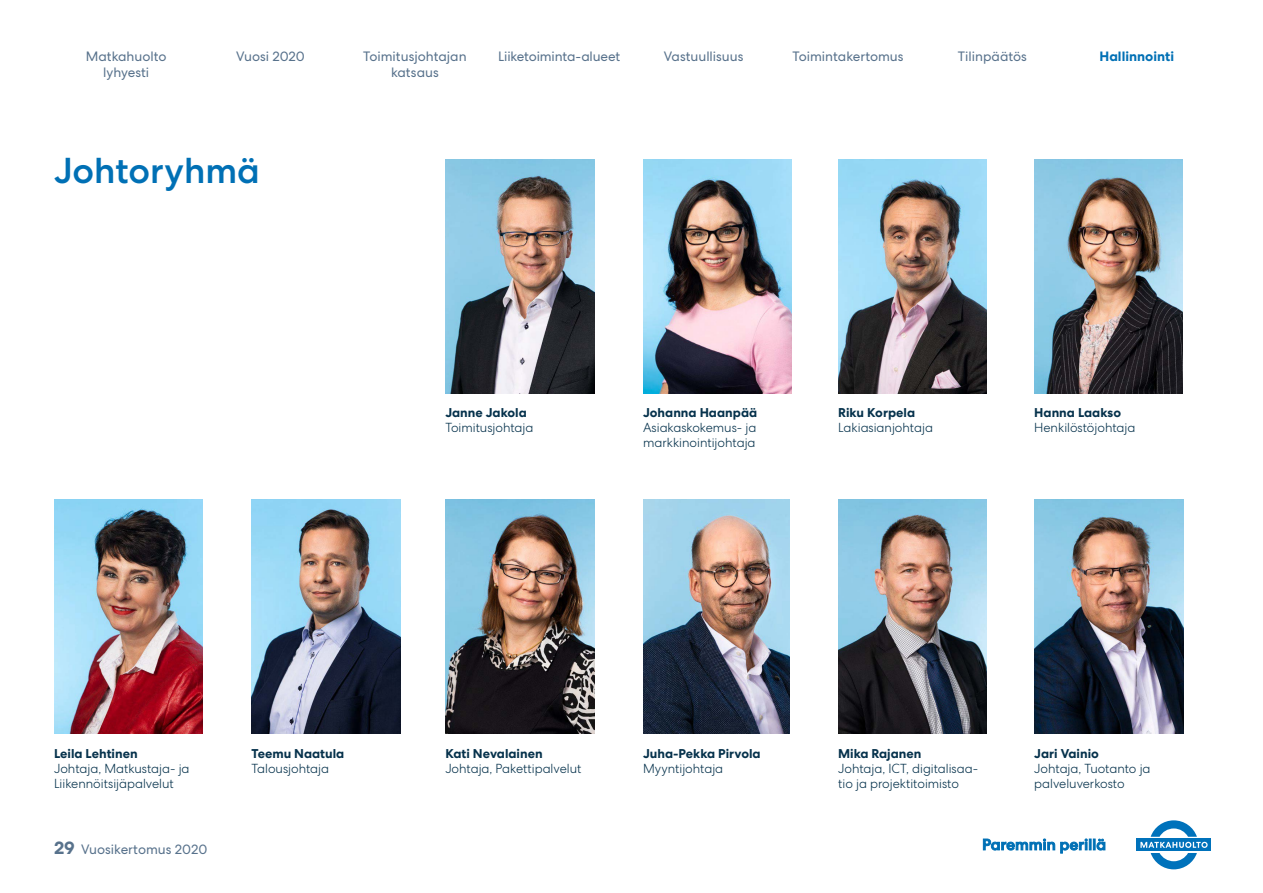
<style>
.page{position:relative;width:1263px;height:893px;background:#fff}
.page>*{position:absolute;margin:0;border:0;box-sizing:border-box;transform-origin:0 0}
.t1{font:500 36px "Centra No 2";color:#0070b5}
.t2{font:13.5px/16.2px "Centra No 2";color:#58728c;text-align:center}
.t3{font:700 13.5px "Centra No 2";color:#0070b5}
.t4{font:300 12.75px/15px "Centra No 2";color:#06324c}
.t5{font:700 12.75px "Centra No 2";color:#06324c}
.s1{font-weight:700;font-size:18px}
</style>
<div class="page">
<svg style="left:983px;top:839px;width:122px;height:14px"></svg>
<div style="left:1136px;top:839px;width:75px;height:12px;background:#0072bb"></div>
<svg style="left:1140px;top:820px;width:67px;height:49px"></svg>
<img style="left:445px;top:160px;width:149px;height:234px">
<img style="left:54px;top:499px;width:149px;height:234px">
<img style="left:643px;top:160px;width:149px;height:234px">
<img style="left:838px;top:160px;width:149px;height:234px">
<img style="left:1034px;top:160px;width:149px;height:234px">
<img style="left:1034px;top:499px;width:149px;height:234px">
<img style="left:838px;top:499px;width:149px;height:234px">
<img style="left:643px;top:499px;width:146px;height:234px">
<img style="left:252px;top:499px;width:148px;height:234px">
<img style="left:445px;top:499px;width:149px;height:234px">
<p class="t2" style="left:86px;top:48px;width:82px">Matkahuolto lyhyesti</p>
<p class="t2" style="left:236px;top:48px;width:70px">Vuosi 2020</p>
<p class="t2" style="left:363px;top:48px;width:105px">Toimitusjohtajan katsaus</p>
<p class="t2" style="left:498px;top:48px;width:123px">Liiketoiminta-alueet</p>
<p class="t2" style="left:664px;top:48px;width:81px">Vastuullisuus</p>
<p class="t2" style="left:792px;top:48px;width:113px">Toimintakertomus</p>
<h1 class="t1" style="left:54px;top:149px;width:208px">Johtoryhmä</h1>
<p class="t2" style="left:958px;top:48px;width:71px">Tilinpäätös</p>
<p class="t3" style="left:1099px;top:48px;width:76px">Hallinnointi</p>
<p class="t5" style="left:445px;top:405px;width:83px">Janne Jakola</p>
<p class="t4" style="left:445px;top:420px;width:90px">Toimitusjohtaja</p>
<p class="t5" style="left:643px;top:405px;width:116px">Johanna Haanpää</p>
<p class="t4" style="left:643px;top:420px;width:115px">Asiakaskokemus- ja markkinointijohtaja</p>
<p class="t5" style="left:838px;top:405px;width:79px">Riku Korpela</p>
<p class="t4" style="left:838px;top:420px;width:96px">Lakiasianjohtaja</p>
<p class="t5" style="left:1034px;top:405px;width:88px">Hanna Laakso</p>
<p class="t4" style="left:1034px;top:420px;width:103px">Henkilöstöjohtaja</p>
<p class="t5" style="left:54px;top:746px;width:85px">Leila Lehtinen</p>
<p class="t4" style="left:54px;top:761px;width:137px">Johtaja, Matkustaja- ja<br>Liikennöitsijäpalvelut</p>
<p class="t2" style="left:54px;top:841px;width:155px"><span class="s1">29</span> Vuosikertomus 2020</p>
<p class="t5" style="left:252px;top:746px;width:94px">Teemu Naatula</p>
<p class="t4" style="left:252px;top:761px;width:79px">Talousjohtaja</p>
<p class="t5" style="left:445px;top:746px;width:99px">Kati Nevalainen</p>
<p class="t4" style="left:445px;top:761px;width:138px">Johtaja, Pakettipalvelut</p>
<p class="t5" style="left:643px;top:746px;width:119px">Juha-Pekka Pirvola</p>
<p class="t4" style="left:643px;top:761px;width:82px">Myyntijohtaja</p>
<p class="t5" style="left:838px;top:746px;width:85px">Mika Rajanen</p>
<p class="t4" style="left:838px;top:761px;width:141px">Johtaja, ICT, digitalisaa&shy;tio ja projektitoimisto</p>
<p class="t5" style="left:1034px;top:746px;width:66px">Jari Vainio</p>
<p class="t4" style="left:1034px;top:761px;width:118px">Johtaja, Tuotanto ja palveluverkosto</p>
</div>
